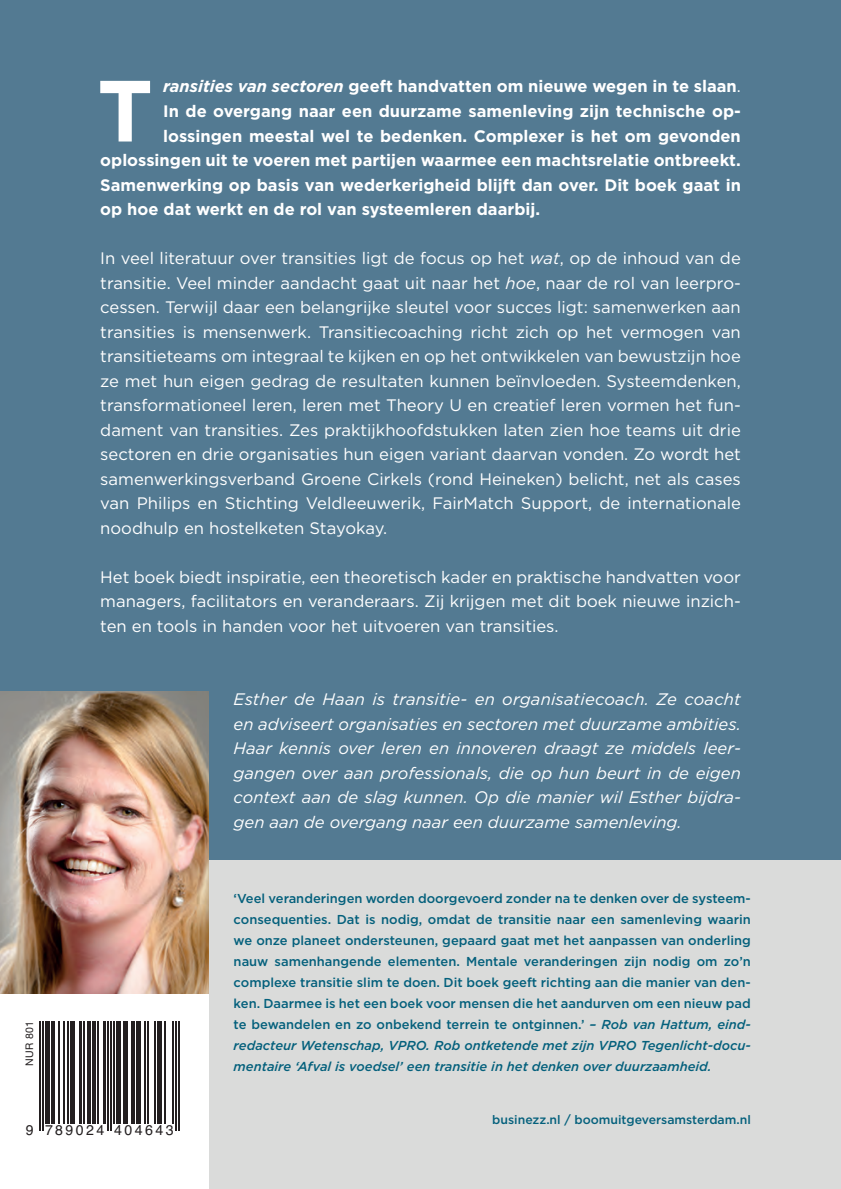
<style>
.page{position:relative;width:841px;height:1189px;background:#fff}
.page>*{position:absolute;margin:0;border:0;box-sizing:border-box;transform-origin:0 0}
.t1{font:700 86.62px "Gotham";color:#fff}
.t2{font:16.62px/24.5px "Gotham";color:#fff;text-align:justify}
.t3{font:700 16.62px "Gotham";color:#fff}
.t4{font:italic 16.62px/24.5px "Gotham";color:#fff;text-align:justify}
.t5{font:14.17px "Helvetica";letter-spacing:.17em;color:#231f20}
.t6{font:500 12.95px/21px "Gotham";color:#04607c;text-align:justify}
.t7{font:500 12.25px "Gotham";color:#04607c}
.t8{font:10.5px "Helvetica Neue LT Std";letter-spacing:.03em;color:#231f20}
.s1{font-style:italic}
.s2{font-weight:400}
</style>
<div class="page">
<div style="left:0;top:804px;width:840px;height:384px;background:#dadbda"></div>
<div style="left:0;top:0;width:840px;height:860px;background:#537a92"></div>
<div style="left:0;top:969px;width:209px;height:219px;background:#fff"></div>
<hr style="left:39px;top:1021px;width:2px;height:109px;background:#231f20">
<hr style="left:42px;top:1021px;width:2px;height:109px;background:#231f20">
<div style="left:45px;top:1021px;width:5px;height:102px;background:#231f20"></div>
<hr style="left:51px;top:1021px;width:3px;height:102px;background:#231f20">
<hr style="left:59px;top:1021px;width:1px;height:102px;background:#231f20">
<hr style="left:63px;top:1021px;width:1px;height:102px;background:#231f20">
<hr style="left:67px;top:1021px;width:2px;height:102px;background:#231f20">
<div style="left:70px;top:1021px;width:5px;height:102px;background:#231f20"></div>
<hr style="left:79px;top:1021px;width:3px;height:102px;background:#231f20">
<hr style="left:84px;top:1021px;width:1px;height:102px;background:#231f20">
<hr style="left:88px;top:1021px;width:3px;height:102px;background:#231f20">
<hr style="left:92px;top:1021px;width:3px;height:102px;background:#231f20">
<hr style="left:97px;top:1021px;width:1px;height:102px;background:#231f20">
<hr style="left:103px;top:1021px;width:3px;height:102px;background:#231f20">
<hr style="left:107px;top:1021px;width:2px;height:109px;background:#231f20">
<hr style="left:110px;top:1021px;width:2px;height:109px;background:#231f20">
<hr style="left:113px;top:1021px;width:1px;height:102px;background:#231f20">
<hr style="left:116px;top:1021px;width:4px;height:102px;background:#231f20">
<div style="left:123px;top:1021px;width:5px;height:102px;background:#231f20"></div>
<hr style="left:131px;top:1021px;width:1px;height:102px;background:#231f20">
<hr style="left:134px;top:1021px;width:1px;height:102px;background:#231f20">
<hr style="left:137px;top:1021px;width:4px;height:102px;background:#231f20">
<hr style="left:144px;top:1021px;width:1px;height:102px;background:#231f20">
<hr style="left:147px;top:1021px;width:1px;height:102px;background:#231f20">
<hr style="left:154px;top:1021px;width:2px;height:102px;background:#231f20">
<div style="left:157px;top:1021px;width:5px;height:102px;background:#231f20"></div>
<hr style="left:165px;top:1021px;width:1px;height:102px;background:#231f20">
<hr style="left:172px;top:1021px;width:1px;height:102px;background:#231f20">
<hr style="left:175px;top:1021px;width:1px;height:109px;background:#231f20">
<hr style="left:178px;top:1021px;width:1px;height:109px;background:#231f20">
<img style="left:0;top:691px;width:209px;height:303px">
<h1 class="t1" style="left:97px;top:53px;width:57px">T</h1>
<p class="t3" style="left:163px;top:76px;width:578px"><span class="s1">ransities van sectoren</span> geeft handvatten om nieuwe wegen in te slaan<span class="s2">.</span></p>
<p class="t3" style="left:163px;top:100px;width:578px">I n de overgang naar een duurzame samenleving zijn technische op-</p>
<p class="t3" style="left:163px;top:125px;width:578px">lossingen meestal wel te bedenken. Complexer is het om gevonden</p>
<p class="t3" style="left:100px;top:149px;width:641px">oplossingen uit te voeren met partijen waarmee een machtsrelatie ontbreekt.</p>
<p class="t3" style="left:100px;top:174px;width:641px">Samenwerking op basis van wederkerigheid blijft dan over. Dit boek gaat in</p>
<p class="t3" style="left:100px;top:198px;width:441px">op hoe dat werkt en de rol van systeemleren daarbij.</p>
<p class="t2" style="left:100px;top:245px;width:641px">In veel literatuur over transities ligt de focus op het <span class="s1">wat</span>, op de inhoud van de transitie. Veel minder aandacht gaat uit naar het <span class="s1">hoe</span>, naar de rol van leerpro&shy;cessen. Terwijl daar een belangrijke sleutel voor succes ligt: samenwerken aan transities is mensenwerk. Transitiecoaching richt zich op het vermogen van transitieteams om integraal te kijken en op het ontwikkelen van bewustzijn hoe ze met hun eigen gedrag de resultaten kunnen beïnvloeden. Systeemdenken, transformationeel leren, leren met Theory U en creatief leren vormen het fun&shy;dament van transities. Zes praktijkhoofdstukken laten zien hoe teams uit drie sectoren en drie organisaties hun eigen variant daarvan vonden. Zo wordt het samenwerkingsverband Groene Cirkels (rond Heineken) belicht, net als cases van Philips en Stichting Veldleeuwerik, FairMatch Support, de internationale noodhulp en hostelketen Stayokay.</p>
<p class="t2" style="left:100px;top:564px;width:641px">Het boek biedt inspiratie, een theoretisch kader en praktische handvatten voor managers, facilitators en veranderaars. Zij krijgen met dit boek nieuwe inzich&shy;ten en tools in handen voor het uitvoeren van transities.</p>
<p class="t8" style="left:23px;top:1066px;width:46px;rotate:-90deg">NUR 801</p>
<p class="t5" style="left:26px;top:1119px;width:149px">9 789024 404643</p>
<p class="t4" style="left:233px;top:687px;width:508px">Esther de Haan is transitie- en organisatiecoach. Ze coacht en adviseert organisaties en sectoren met duurzame ambities.<br>Haar kennis over leren en innoveren draagt ze middels leer&shy;gangen over aan professionals, die op hun beurt in de eigen context aan de slag kunnen. Op die manier wil Esther bijdra&shy;gen aan de overgang naar een duurzame samenleving.</p>
<p class="t6" style="left:233px;top:887px;width:518px">‘Veel veranderingen worden doorgevoerd zonder na te denken over de systeem&shy;consequenties. Dat is nodig, omdat de transitie naar een samenleving waarin we onze planeet ondersteunen, gepaard gaat met het aanpassen van onderling nauw samenhangende elementen. Mentale veranderingen zijn nodig om zo’n complexe transitie slim te doen. Dit boek geeft richting aan die manier van den&shy;ken. Daarmee is het een boek voor mensen die het aandurven om een nieuw pad te bewandelen en zo onbekend terrein te ontginnen.’ <span class="s1">– Rob van Hattum, eind&shy;redacteur Wetenschap, VPRO. Rob ontketende met zijn VPRO Tegenlicht-docu&shy;mentaire ‘Afval is voedsel’ een transitie in het denken over duurzaamheid.</span></p>
<p class="t7" style="left:492px;top:1111px;width:260px">businezz.nl / boomuitgeversamsterdam.nl</p>
</div>
